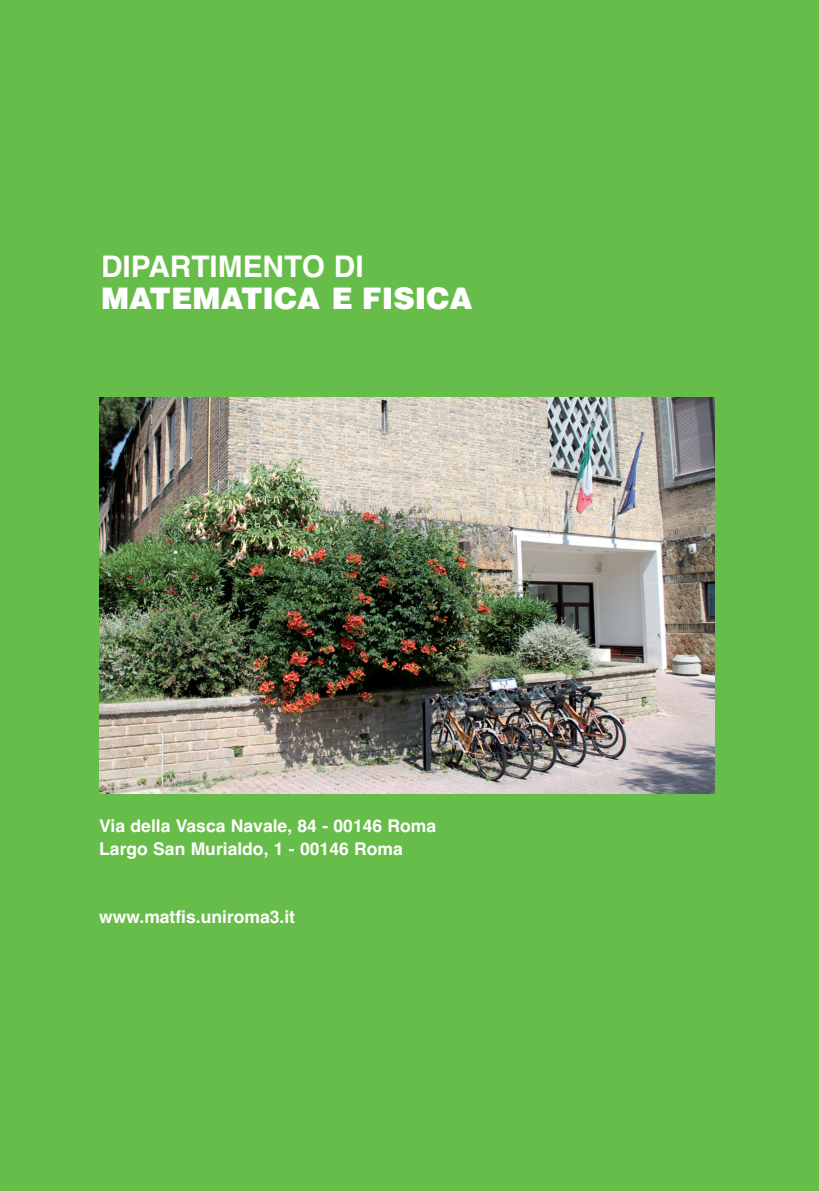
<style>
.page{position:relative;width:819px;height:1191px;background:#67bd4a}
.page>*{position:absolute;margin:0;border:0;box-sizing:border-box;transform-origin:0 0}
.t1{font:900 29.75px "Helvetica";color:#fff}
.t2{font:700 29.75px "Helvetica";color:#fff}
.t3{font:700 17.5px/22.8px "Helvetica";color:#fff}
</style>
<div class="page">
<img style="left:99px;top:397px;width:615px;height:397px">
<h1 class="t2" style="left:101px;top:249px;width:264px">DIPARTIMENTO DI</h1>
<h1 class="t1" style="left:101px;top:281px;width:373px">MATEMATICA E FISICA</h1>
<p class="t3" style="left:99px;top:814px;width:338px">Via della Vasca Navale, 84 - 00146 Roma<br>Largo San Murialdo, 1 - 00146 Roma</p>
<p class="t3" style="left:99px;top:905px;width:197px">www.matfis.uniroma3.it</p>
</div>
